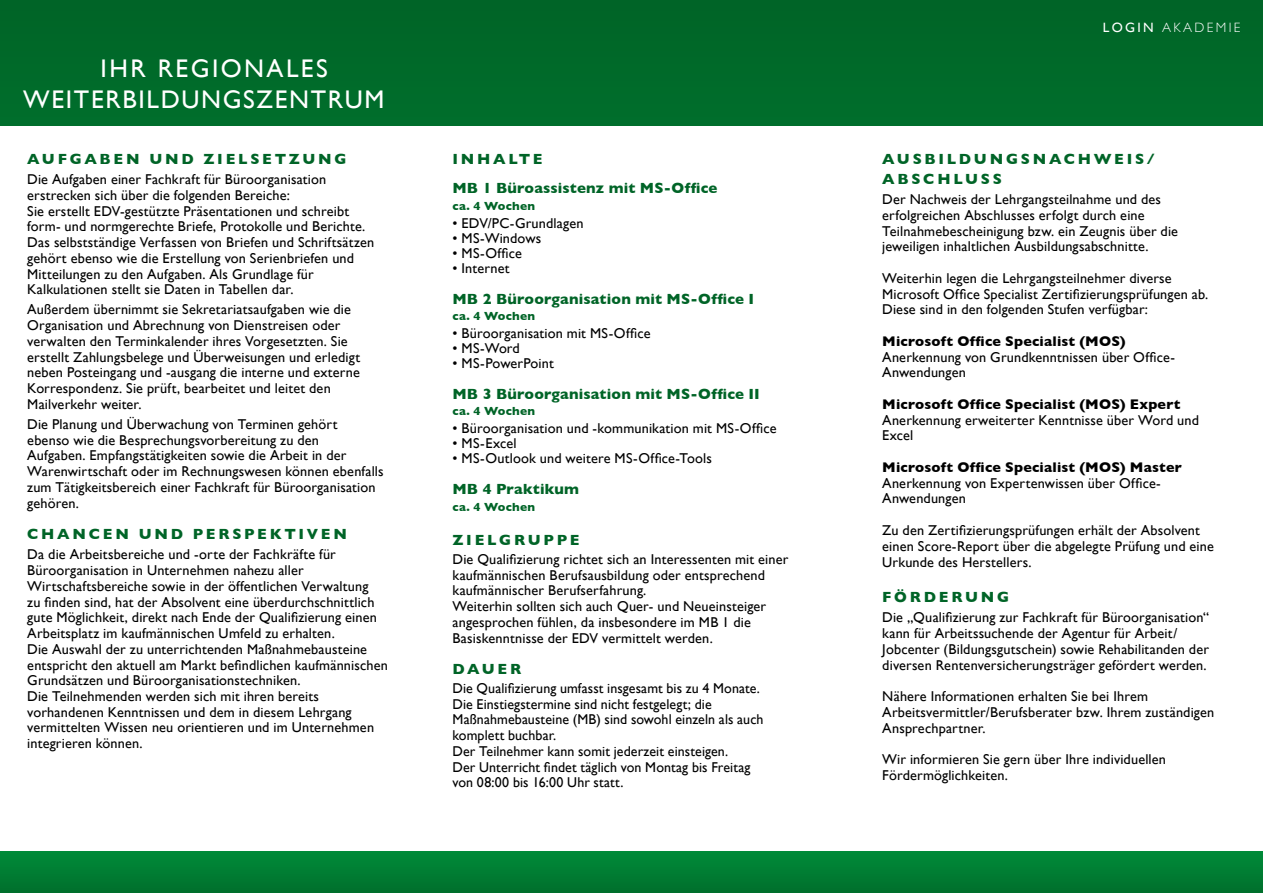
<style>
.page{position:relative;width:1263px;height:893px;background:#fff}
.page>*{position:absolute;margin:0;border:0;box-sizing:border-box;transform-origin:0 0}
.t1{font:25.5px/31.5px "Gill Sans";letter-spacing:.065em;color:#fff}
.t2{font:700 15px/29.2px "Gill Sans";letter-spacing:.01em;color:#006427}
.t3{font:700 15px/20px "Gill Sans";letter-spacing:.165em;color:#006427}
.t4{font:700 15px "Gill Sans";letter-spacing:.185em;color:#006427}
.t5{font:14.25px/15.8px "Gill Sans";letter-spacing:.01em;color:#000}
.t6{font:700 14.25px "Gill Sans";letter-spacing:.015em;color:#000}
.t7{font:300 13.5px "Gill Sans";letter-spacing:.175em;color:#fff}
.t8{font:700 12px "Gill Sans";letter-spacing:.025em;color:#006427}
.s1{font-weight:400}
</style>
<div class="page">
<div style="left:0;top:0;width:1263px;height:832px;background:#006929"></div>
<div style="left:0;top:850px;width:1263px;height:43px;background:linear-gradient(to right,#007e33,#007e33)"></div>
<div style="left:0;top:126px;width:1263px;height:724px;background:#fff"></div>
<h1 class="t1" style="left:23px;top:52px;width:363px;text-indent:77px">IHR REGIONALES<br>WEITERBILDUNGSZENTRUM</h1>
<p class="t3" style="left:27px;top:149px;width:321px">AUFGABEN UND ZIELSETZUNG</p>
<p class="t5" style="left:27px;top:171px;width:348px">Die Aufgaben einer Fachkraft für Büroorganisation erstrecken sich über die folgenden Bereiche:<br>Sie erstellt EDV-gestützte Präsentationen und schreibt form- und normgerechte Briefe, Protokolle und Berichte.<br>Das selbstständige Verfassen von Briefen und Schriftsätzen gehört ebenso wie die Erstellung von Serienbriefen und Mitteilungen zu den Aufgaben. Als Grundlage für Kalkulationen stellt sie Daten in Tabellen dar.</p>
<p class="t5" style="left:27px;top:302px;width:334px">Außerdem übernimmt sie Sekretariatsaufgaben wie die Organisation und Abrechnung von Dienstreisen oder verwalten den Terminkalender ihres Vorgesetzten. Sie erstellt Zahlungsbelege und Überweisungen und erledigt neben Posteingang und -ausgang die interne und externe Korrespondenz. Sie prüft, bearbeitet und leitet den Mailverkehr weiter.</p>
<p class="t5" style="left:27px;top:416px;width:358px">Die Planung und Überwachung von Terminen gehört<br>ebenso wie die Besprechungsvorbereitung zu den<br>Aufgaben. Empfangstätigkeiten sowie die Arbeit in der Warenwirtschaft oder im Rechnungswesen können ebenfalls zum Tätigkeitsbereich einer Fachkraft für Büroorganisation gehören.</p>
<p class="t4" style="left:27px;top:522px;width:321px">CHANCEN UND PERSPEKTIVEN</p>
<p class="t5" style="left:27px;top:546px;width:362px">Da die Arbeitsbereiche und -orte der Fachkräfte für Büroorganisation in Unternehmen nahezu aller Wirtschaftsbereiche sowie in der öffentlichen Verwaltung<br>zu finden sind, hat der Absolvent eine überdurchschnittlich gute Möglichkeit, direkt nach Ende der Qualifizierung einen Arbeitsplatz im kaufmännischen Umfeld zu erhalten.<br>Die Auswahl der zu unterrichtenden Maßnahmebausteine entspricht den aktuell am Markt befindlichen kaufmännischen Grundsätzen und Büroorganisationstechniken.<br>Die Teilnehmenden werden sich mit ihren bereits vorhandenen Kenntnissen und dem in diesem Lehrgang vermittelten Wissen neu orientieren und im Unternehmen integrieren können.</p>
<p class="t2" style="left:452px;top:144px;width:266px">INHALTE<br>MB 1 Büroassistenz mit MS-Office</p>
<p class="t8" style="left:452px;top:196px;width:84px">ca. 4 Wochen</p>
<p class="t5" style="left:452px;top:215px;width:133px">• EDV/PC-Grundlagen</p>
<p class="t5" style="left:452px;top:230px;width:90px">• MS-Windows</p>
<p class="t5" style="left:452px;top:245px;width:71px">• MS-Office</p>
<p class="t5" style="left:452px;top:260px;width:58px">• Internet</p>
<p class="t2" style="left:452px;top:284px;width:303px">MB 2 Büroorganisation mit MS-Office I</p>
<p class="t8" style="left:452px;top:307px;width:84px">ca. 4 Wochen</p>
<p class="t5" style="left:452px;top:325px;width:200px">• Büroorganisation mit MS-Office</p>
<p class="t5" style="left:452px;top:340px;width:69px">• MS-Word</p>
<p class="t5" style="left:452px;top:355px;width:103px">• MS-PowerPoint</p>
<p class="t2" style="left:452px;top:379px;width:309px">MB 3 Büroorganisation mit MS-Office II</p>
<p class="t8" style="left:452px;top:402px;width:84px">ca. 4 Wochen</p>
<p class="t5" style="left:452px;top:421px;width:326px">• Büroorganisation und -kommunikation mit MS-Office</p>
<p class="t5" style="left:452px;top:436px;width:66px">• MS-Excel</p>
<p class="t5" style="left:452px;top:451px;width:261px">• MS-Outlook und weitere MS-Office-Tools</p>
<p class="t2" style="left:452px;top:474px;width:128px">MB 4 Praktikum</p>
<p class="t8" style="left:452px;top:497px;width:84px">ca. 4 Wochen</p>
<p class="t3" style="left:452px;top:530px;width:128px">ZIELGRUPPE</p>
<p class="t5" style="left:452px;top:551px;width:337px">Die Qualifizierung richtet sich an Interessenten mit einer kaufmännischen Berufsausbildung oder entsprechend kaufmännischer Berufserfahrung.<br>Weiterhin sollten sich auch Quer- und Neueinsteiger angesprochen fühlen, da insbesondere im MB 1 die Basiskenntnisse der EDV vermittelt werden.</p>
<p class="t3" style="left:452px;top:659px;width:70px">DAUER</p>
<p class="t5" style="left:452px;top:680px;width:312px">Die Qualifizierung umfasst insgesamt bis zu 4 Monate.<br>Die Einstiegstermine sind nicht festgelegt; die Maßnahmebausteine (MB) sind sowohl einzeln als auch komplett buchbar.<br>Der Teilnehmer kann somit jederzeit einsteigen.<br>Der Unterricht findet täglich von Montag bis Freitag von 08:00 bis 16:00 Uhr statt.</p>
<p class="t7" style="left:1103px;top:17px;width:139px"><span class="s1">LOGIN</span> AKADEMIE</p>
<p class="t3" style="left:882px;top:149px;width:274px">AUSBILDUNGSNACHWEIS/<br>ABSCHLUSS</p>
<p class="t5" style="left:882px;top:191px;width:297px">Der Nachweis der Lehrgangsteilnahme und des erfolgreichen Abschlusses erfolgt durch eine Teilnahmebescheinigung bzw. ein Zeugnis über die jeweiligen inhaltlichen Ausbildungsabschnitte.</p>
<p class="t5" style="left:882px;top:270px;width:328px">Weiterhin legen die Lehrgangsteilnehmer diverse<br>Microsoft Office Specialist Zertifizierungsprüfungen ab.<br>Diese sind in den folgenden Stufen verfügbar:</p>
<p class="t6" style="left:882px;top:330px;width:245px">Microsoft Office Specialist (MOS)</p>
<p class="t5" style="left:882px;top:349px;width:294px">Anerkennung von Grundkenntnissen über Office-<br>Anwendungen</p>
<p class="t6" style="left:882px;top:393px;width:300px">Microsoft Office Specialist (MOS) Expert</p>
<p class="t5" style="left:882px;top:412px;width:318px">Anerkennung erweiterter Kenntnisse über Word und<br>Excel</p>
<p class="t6" style="left:882px;top:456px;width:301px">Microsoft Office Specialist (MOS) Master</p>
<p class="t5" style="left:882px;top:475px;width:280px">Anerkennung von Expertenwissen über Office-<br>Anwendungen</p>
<p class="t5" style="left:882px;top:522px;width:333px">Zu den Zertifizierungsprüfungen erhält der Absolvent einen Score-Report über die abgelegte Prüfung und eine<br>Urkunde des Herstellers.</p>
<p class="t4" style="left:882px;top:585px;width:129px">FÖRDERUNG</p>
<p class="t5" style="left:882px;top:609px;width:328px">Die „Qualifizierung zur Fachkraft für Büroorganisation“ kann für Arbeitssuchende der Agentur für Arbeit/ Jobcenter (Bildungsgutschein) sowie Rehabilitanden der diversen Rentenversicherungsträger gefördert werden.</p>
<p class="t5" style="left:882px;top:688px;width:334px">Nähere Informationen erhalten Sie bei Ihrem<br>Arbeitsvermittler/Berufsberater bzw. Ihrem zuständigen<br>Ansprechpartner.</p>
<p class="t5" style="left:882px;top:751px;width:285px">Wir informieren Sie gern über Ihre individuellen<br>Fördermöglichkeiten.</p>
</div>
